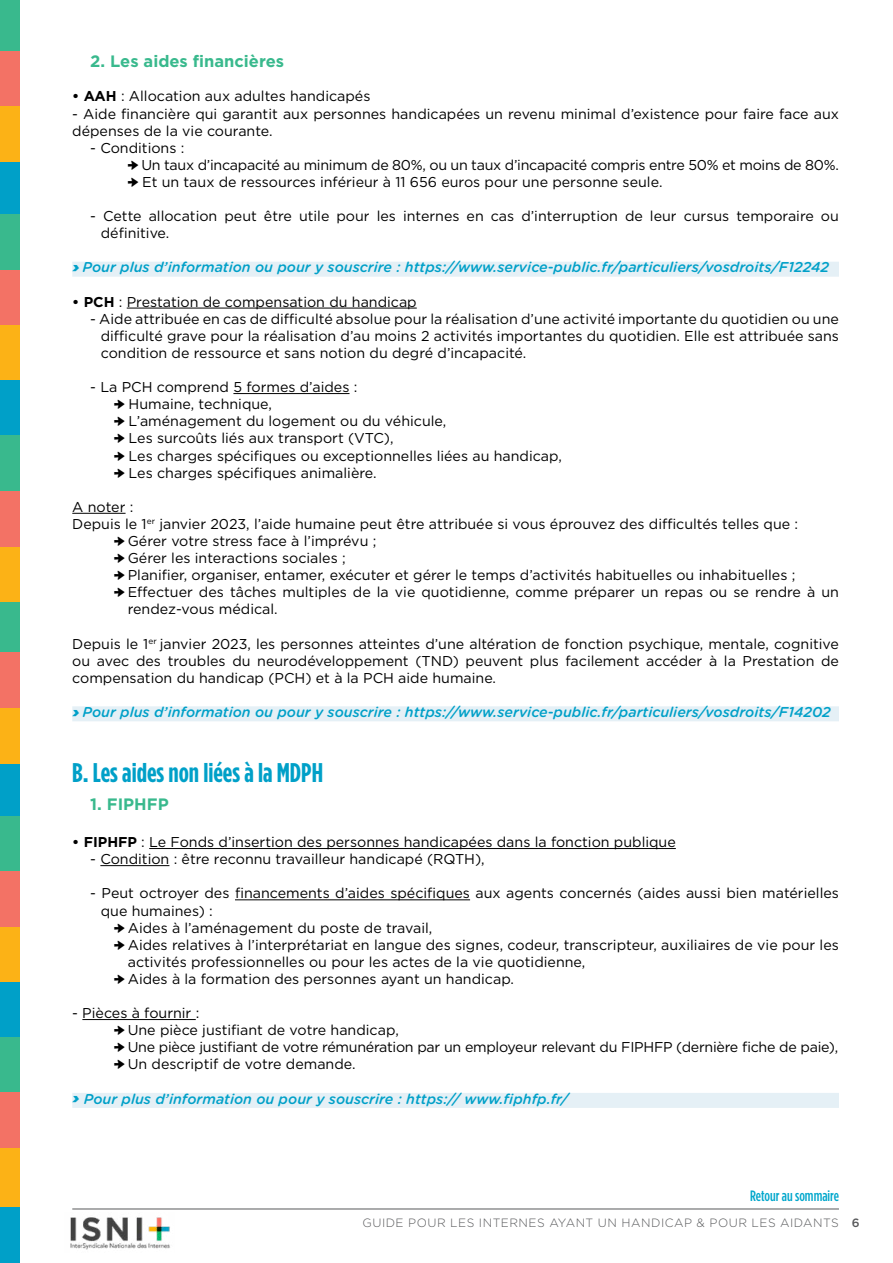
<style>
.page{position:relative;width:893px;height:1263px;background:#fff}
.page>*{position:absolute;margin:0;border:0;box-sizing:border-box;transform-origin:0 0}
.t1{font:700 27px "Gotham Condensed";color:#00a0c8}
.t2{font:700 16.5px "Gotham";color:#39b98d}
.t3{font:500 15px "Gotham Condensed";color:#00a7cc}
.t4{font:14.25px/17.1px "Gotham";color:#000}
.t5{font:14.25px/17.1px "Gotham";letter-spacing:-.02em;color:#000}
.t6{font:italic 500 14.25px "Gotham Rounded";color:#00a0c8}
.t7{font:300 12px "Gotham";letter-spacing:.04em;color:#58595b}
.s1{font-weight:700}
.s2{font-family:"Poppins";font-weight:800}
.s3{font-weight:500}
</style>
<div class="page">
<img style="left:70px;top:1217px;width:100px;height:33px">
<hr style="left:72px;top:1209px;width:767px;height:1px;background:#58595b">
<div style="left:0;top:546px;width:20px;height:60px;background:#fcb216"></div>
<div style="left:0;top:0;width:20px;height:51px;background:#39b98d"></div>
<div style="left:0;top:51px;width:20px;height:55px;background:#f37265"></div>
<div style="left:0;top:161px;width:20px;height:56px;background:#00a0c8"></div>
<div style="left:0;top:215px;width:20px;height:55px;background:#39b98d"></div>
<div style="left:0;top:270px;width:20px;height:55px;background:#f37265"></div>
<div style="left:0;top:325px;width:20px;height:55px;background:#fcb216"></div>
<div style="left:0;top:380px;width:20px;height:56px;background:#00a0c8"></div>
<div style="left:0;top:436px;width:20px;height:55px;background:#39b98d"></div>
<div style="left:0;top:491px;width:20px;height:55px;background:#f37265"></div>
<div style="left:0;top:106px;width:20px;height:55px;background:#fcb216"></div>
<div style="left:0;top:1148px;width:20px;height:60px;background:#fcb216"></div>
<div style="left:0;top:602px;width:20px;height:51px;background:#39b98d"></div>
<div style="left:0;top:653px;width:20px;height:55px;background:#f37265"></div>
<div style="left:0;top:763px;width:20px;height:55px;background:#00a0c8"></div>
<div style="left:0;top:816px;width:20px;height:55px;background:#39b98d"></div>
<div style="left:0;top:871px;width:20px;height:56px;background:#f37265"></div>
<div style="left:0;top:927px;width:20px;height:55px;background:#fcb216"></div>
<div style="left:0;top:982px;width:20px;height:55px;background:#00a0c8"></div>
<div style="left:0;top:1208px;width:20px;height:55px;background:#00a0c8"></div>
<div style="left:0;top:1037px;width:20px;height:56px;background:#39b98d"></div>
<div style="left:0;top:1093px;width:20px;height:55px;background:#f37265"></div>
<div style="left:0;top:708px;width:20px;height:55px;background:#fcb216"></div>
<div style="left:72px;top:262px;width:767px;height:15px;background:#e5f0f6"></div>
<hr style="left:127px;top:308px;width:290px;height:1px;background:#000">
<hr style="left:233px;top:393px;width:116px;height:1px;background:#000">
<hr style="left:72px;top:513px;width:54px;height:1px;background:#000">
<div style="left:72px;top:706px;width:767px;height:15px;background:#e5f0f6"></div>
<hr style="left:149px;top:848px;width:527px;height:1px;background:#000">
<hr style="left:100px;top:865px;width:69px;height:1px;background:#000">
<hr style="left:235px;top:899px;width:235px;height:1px;background:#000">
<hr style="left:82px;top:1019px;width:114px;height:1px;background:#000">
<div style="left:72px;top:1093px;width:767px;height:15px;background:#e5f0f6"></div>
<p class="t2" style="left:90px;top:50px;width:195px">2. Les aides financières</p>
<p class="t4" style="left:72px;top:88px;width:300px"><span class="s1">• AAH</span> : Allocation aux adultes handicapés</p>
<p class="t4" style="left:72px;top:105px;width:768px">- Aide financière qui garantit aux personnes handicapées un revenu minimal d’existence pour faire face aux dépenses de la vie courante.</p>
<p class="t5" style="left:141px;top:139px;width:699px;text-indent:-51px">- Conditions :<br>Un taux d’incapacité au minimum de 80%, ou un taux d’incapacité compris entre 50% et moins de 80%.<br>Et un taux de ressources inférieur à 11 656 euros pour une personne seule.</p>
<p class="t4" style="left:101px;top:207px;width:740px;text-indent:-10px">- Cette allocation peut être utile pour les internes en cas d’interruption de leur cursus temporaire ou définitive.</p>
<p class="t6" style="left:72px;top:257px;width:758px"><span class="s2">&gt;</span> Pour plus d’information ou pour y souscrire : https://www.service-public.fr/particuliers/vosdroits/F12242</p>
<p class="t4" style="left:72px;top:293px;width:346px"><span class="s1">• PCH</span> : Prestation de compensation du handicap</p>
<p class="t4" style="left:101px;top:310px;width:740px;text-align:justify;text-indent:-10px">- Aide attribuée en cas de difficulté absolue pour la réalisation d’une activité importante du quotidien ou une difficulté grave pour la réalisation d’au moins 2 activités importantes du quotidien. Elle est attribuée sans condition de ressource et sans notion du degré d’incapacité.</p>
<p class="t4" style="left:129px;top:378px;width:435px;text-indent:-38px">- La PCH comprend 5 formes d’aides :<br>Humaine, technique,<br>L’aménagement du logement ou du véhicule,<br>Les surcoûts liés aux transport (VTC),<br>Les charges spécifiques ou exceptionnelles liées au handicap, Les charges spécifiques animalière.</p>
<p class="t4" style="left:72px;top:498px;width:63px">A noter :</p>
<p class="t4" style="left:72px;top:515px;width:727px">Depuis le 1<sup>er</sup> janvier 2023, l’aide humaine peut être attribuée si vous éprouvez des difficultés telles que :</p>
<p class="t4" style="left:128px;top:532px;width:250px">Gérer votre stress face à l’imprévu ;</p>
<p class="t4" style="left:128px;top:549px;width:219px">Gérer les interactions sociales ;</p>
<p class="t4" style="left:128px;top:566px;width:669px">Planifier, organiser, entamer, exécuter et gérer le temps d’activités habituelles ou inhabituelles ;</p>
<p class="t4" style="left:128px;top:583px;width:713px">Effectuer des tâches multiples de la vie quotidienne, comme préparer un repas ou se rendre à un</p>
<p class="t4" style="left:128px;top:601px;width:151px">rendez-vous médical.</p>
<p class="t4" style="left:72px;top:635px;width:768px;text-align:justify">Depuis le 1<sup>er</sup> janvier 2023, les personnes atteintes d’une altération de fonction psychique, mentale, cognitive ou avec des troubles du neurodéveloppement (TND) peuvent plus facilement accéder à la Prestation de compensation du handicap (PCH) et à la PCH aide humaine.</p>
<p class="t6" style="left:72px;top:702px;width:760px"><span class="s2">&gt;</span> Pour plus d’information ou pour y souscrire : https://www.service-public.fr/particuliers/vosdroits/F14202</p>
<h1 class="t1" style="left:72px;top:757px;width:252px">B. Les aides non liées à la MDPH</h1>
<p class="t2" style="left:90px;top:793px;width:80px">1. FIPHFP</p>
<p class="t4" style="left:72px;top:833px;width:605px"><span class="s1">• FIPHFP</span> : Le Fonds d’insertion des personnes handicapées dans la fonction publique</p>
<p class="t4" style="left:90px;top:850px;width:396px">- Condition : être reconnu travailleur handicapé (RQTH),</p>
<p class="t4" style="left:90px;top:884px;width:750px">- Peut octroyer des financements d’aides spécifiques aux agents concernés (aides aussi bien matérielles</p>
<p class="t4" style="left:101px;top:902px;width:114px">que humaines) :</p>
<p class="t4" style="left:128px;top:919px;width:306px">Aides à l’aménagement du poste de travail,</p>
<p class="t4" style="left:128px;top:936px;width:713px">Aides relatives à l’interprétariat en langue des signes, codeur, transcripteur, auxiliaires de vie pour les</p>
<p class="t4" style="left:128px;top:953px;width:459px">activités professionnelles ou pour les actes de la vie quotidienne,</p>
<p class="t4" style="left:128px;top:970px;width:388px">Aides à la formation des personnes ayant un handicap.</p>
<p class="t5" style="left:128px;top:1004px;width:712px;text-indent:-55px">- Pièces à fournir :<br>Une pièce justifiant de votre handicap,<br>Une pièce justifiant de votre rémunération par un employeur relevant du FIPHFP (dernière fiche de paie), Un descriptif de votre demande.</p>
<p class="t6" style="left:72px;top:1088px;width:498px"><span class="s2">&gt;</span> Pour plus d’information ou pour y souscrire : https:// www.fiphfp.fr/</p>
<p class="t3" style="left:750px;top:1187px;width:90px">Retour au sommaire</p>
<p class="t7" style="left:363px;top:1215px;width:499px">GUIDE POUR LES INTERNES AYANT UN HANDICAP &amp; POUR LES AIDANTS <span class="s3">6</span></p>
</div>
